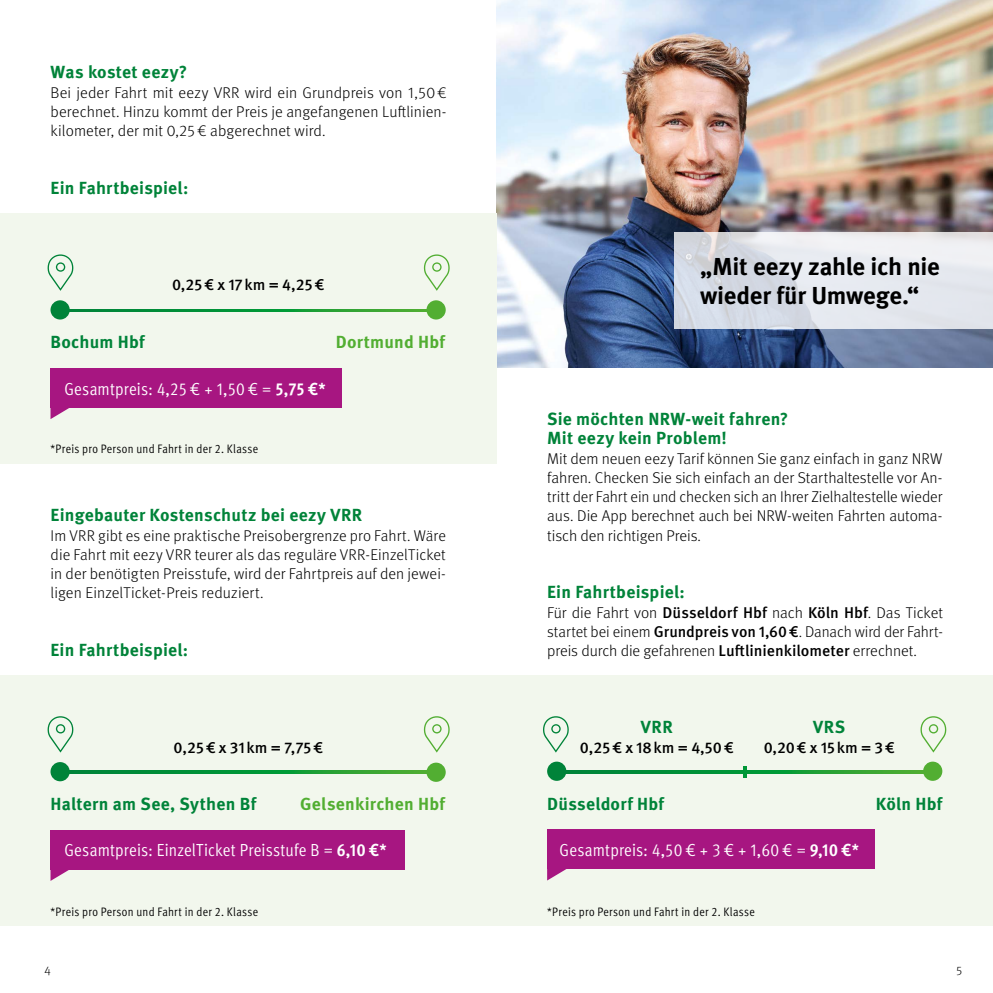
<style>
.page{position:relative;width:993px;height:993px;background:#fff}
.page>*{position:absolute;margin:0;border:0;box-sizing:border-box;transform-origin:0 0}
.t1{font:700 24.5px/29.4px "Meta Pro";letter-spacing:-.015em;color:#000}
.t2{font:700 17.5px/19.2px "Meta Pro";letter-spacing:.015em;color:#008339}
.t3{font:condensed 17.5px "Meta Pro";letter-spacing:.01em;color:#fff}
.t4{font:700 17.5px "Meta Pro";letter-spacing:.015em;color:#52ae32}
.t5{font:300 15.58px/19.2px "Meta Pro";color:#000;text-align:justify}
.t6{font:500 15.58px "Meta Pro";letter-spacing:.005em;color:#000}
.t7{font:condensed 12.25px "Meta Pro";letter-spacing:.02em;color:#000}
.t8{font:300 12.25px "Meta Pro";color:#000}
.s1{font-weight:700}
.s2{font-weight:500}
</style>
<div class="page">
<img style="left:496px;top:0;width:496px;height:367px">
<div style="left:0;top:675px;width:992px;height:250px;background:#f2f7ed"></div>
<div style="left:0;top:213px;width:496px;height:250px;background:#f2f7ed"></div>
<svg style="left:566px;top:770px;width:356px;height:3px"></svg>
<svg style="left:70px;top:309px;width:356px;height:3px"></svg>
<svg style="left:70px;top:770px;width:356px;height:3px"></svg>
<svg style="left:743px;top:766px;width:3px;height:11px"></svg>
<div style="left:922px;top:761px;width:20px;height:19px;background:#52ae32;border-radius:50%"></div>
<div style="left:426px;top:300px;width:19px;height:19px;background:#52ae32;border-radius:50%"></div>
<div style="left:426px;top:762px;width:19px;height:19px;background:#52ae32;border-radius:50%"></div>
<div style="left:547px;top:761px;width:19px;height:19px;background:#008339;border-radius:50%"></div>
<div style="left:50px;top:300px;width:20px;height:19px;background:#008339;border-radius:50%"></div>
<div style="left:50px;top:761px;width:20px;height:20px;background:#008339;border-radius:50%"></div>
<svg style="left:423px;top:254px;width:26px;height:37px"></svg>
<svg style="left:423px;top:716px;width:26px;height:36px"></svg>
<svg style="left:47px;top:254px;width:27px;height:37px"></svg>
<svg style="left:47px;top:716px;width:27px;height:36px"></svg>
<svg style="left:50px;top:407px;width:41px;height:12px"></svg>
<div style="left:50px;top:368px;width:292px;height:39px;background:#a71681"></div>
<svg style="left:50px;top:869px;width:41px;height:11px"></svg>
<div style="left:50px;top:829px;width:354px;height:40px;background:#a71681"></div>
<svg style="left:547px;top:868px;width:40px;height:12px"></svg>
<div style="left:547px;top:829px;width:327px;height:39px;background:#a71681"></div>
<svg style="left:920px;top:716px;width:26px;height:36px"></svg>
<svg style="left:543px;top:716px;width:25px;height:36px"></svg>
<svg style="left:674px;top:232px;width:318px;height:96px;background:#e0e3ea"></svg>
<p class="t2" style="left:51px;top:61px;width:138px">Was kostet eezy?</p>
<p class="t5" style="left:51px;top:82px;width:397px">Bei jeder Fahrt mit eezy VRR wird ein Grundpreis von 1,50€ berechnet. Hinzu kommt der Preis je angefangenen Luftlinien&shy;kilometer, der mit 0,25€ abgerechnet wird.</p>
<p class="t2" style="left:51px;top:177px;width:139px">Ein Fahrtbeispiel:</p>
<p class="t6" style="left:172px;top:272px;width:154px">0,25€ x 17km = 4,25€</p>
<p class="t2" style="left:50px;top:331px;width:96px">Bochum Hbf</p>
<p class="t4" style="left:335px;top:328px;width:111px">Dortmund Hbf</p>
<p class="t3" style="left:64px;top:375px;width:262px">Gesamtpreis: 4,25 € + 1,50 € = <span class="s1">5,75 €*</span></p>
<p class="t7" style="left:50px;top:440px;width:209px">*Preis pro Person und Fahrt in der 2. Klasse</p>
<p class="t2" style="left:51px;top:504px;width:313px">Eingebauter Kostenschutz bei eezy VRR</p>
<p class="t5" style="left:51px;top:524px;width:396px">Im VRR gibt es eine praktische Preisobergrenze pro Fahrt. Wäre die Fahrt mit eezy VRR teurer als das reguläre VRR-EinzelTicket in der benötigten Preisstufe, wird der Fahrtpreis auf den jewei&shy;ligen EinzelTicket-Preis reduziert.</p>
<p class="t2" style="left:50px;top:639px;width:139px">Ein Fahrtbeispiel:</p>
<h1 class="t1" style="left:699px;top:250px;width:241px">„Mit eezy zahle ich nie wieder für Umwege.“</h1>
<p class="t2" style="left:547px;top:408px;width:243px">Sie möchten NRW-weit fahren?<br>Mit eezy kein Problem!</p>
<p class="t5" style="left:547px;top:447px;width:396px">Mit dem neuen eezy Tarif können Sie ganz einfach in ganz NRW fahren. Checken Sie sich einfach an der Starthaltestelle vor An&shy;tritt der Fahrt ein und checken sich an Ihrer Zielhaltestelle wieder aus. Die App berechnet auch bei NRW-weiten Fahrten automa&shy;tisch den richtigen Preis.</p>
<p class="t2" style="left:547px;top:581px;width:139px">Ein Fahrtbeispiel:</p>
<p class="t5" style="left:547px;top:601px;width:397px">Für die Fahrt von <span class="s2">Düsseldorf Hbf</span> nach <span class="s2">Köln Hbf</span>. Das Ticket startet bei einem <span class="s2">Grundpreis von 1,60€</span>. Danach wird der Fahrt&shy;preis durch die gefahrenen <span class="s2">Luftlinienkilometer</span> errechnet.</p>
<p class="t2" style="left:640px;top:716px;width:33px">VRR</p>
<p class="t6" style="left:173px;top:734px;width:151px">0,25€ x 31km = 7,75€</p>
<p class="t6" style="left:579px;top:734px;width:155px">0,25€ x 18km = 4,50€</p>
<p class="t2" style="left:813px;top:716px;width:33px">VRS</p>
<p class="t6" style="left:763px;top:734px;width:133px">0,20€ x 15km = 3€</p>
<p class="t4" style="left:300px;top:790px;width:146px">Gelsenkirchen Hbf</p>
<p class="t2" style="left:50px;top:793px;width:207px">Haltern am See, Sythen Bf</p>
<p class="t2" style="left:875px;top:793px;width:68px">Köln Hbf</p>
<p class="t2" style="left:547px;top:793px;width:118px">Düsseldorf Hbf</p>
<p class="t3" style="left:64px;top:837px;width:323px">Gesamtpreis: EinzelTicket Preisstufe B = <span class="s1">6,10 €*</span></p>
<p class="t3" style="left:559px;top:836px;width:301px">Gesamtpreis: 4,50 € + 3 € + 1,60 € = <span class="s1">9,10 €*</span></p>
<p class="t7" style="left:50px;top:902px;width:209px">*Preis pro Person und Fahrt in der 2. Klasse</p>
<p class="t7" style="left:547px;top:902px;width:209px">*Preis pro Person und Fahrt in der 2. Klasse</p>
<p class="t8" style="left:44px;top:959px;width:8px">4</p>
<p class="t8" style="left:956px;top:959px;width:7px">5</p>
</div>
